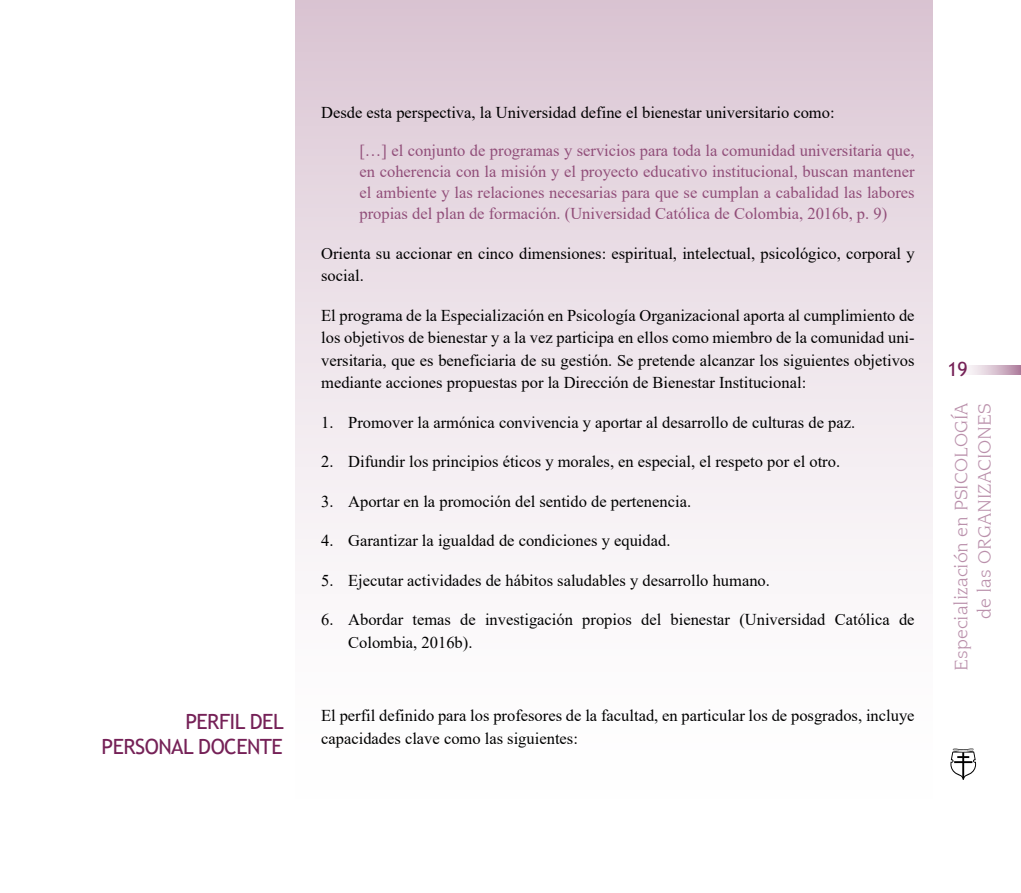
<style>
.page{position:relative;width:1021px;height:893px;background:#fff}
.page>*{position:absolute;margin:0;border:0;box-sizing:border-box;transform-origin:0 0}
.t1{font:21px/25.5px "Trebuchet MS";letter-spacing:-.025em;color:#752157;text-align:right}
.t2{font:19.5px/23.4px "Trident S Si";color:#ba90ab;text-align:right}
.t3{font:19.5px "Trebuchet MS";color:#752157}
.t4{font:16.5px/22.5px "Times New Roman";color:#000}
.t5{font:16.5px/21.1px "Times New Roman";color:#914e79;text-align:justify}
</style>
<div class="page">
<div style="left:296px;top:0;width:636px;height:808px;background:linear-gradient(to bottom,#dcc8d5,#fff)"></div>
<svg style="left:968px;top:365px;width:52px;height:10px"></svg>
<svg style="left:950px;top:748px;width:26px;height:32px"></svg>
<p class="t1" style="left:102px;top:708px;width:183px">PERFIL DEL<br>PERSONAL DOCENTE</p>
<p class="t4" style="left:321px;top:100px;width:515px">Desde esta perspectiva, la Universidad define el bienestar universitario como:</p>
<p class="t5" style="left:359px;top:139px;width:556px">[…] el conjunto de programas y servicios para toda la comunidad universitaria que, en coherencia con la misión y el proyecto educativo institucional, buscan mantener el ambiente y las relaciones necesarias para que se cumplan a cabalidad las labores propias del plan de formación. (Universidad Católica de Colombia, 2016b, p. 9)</p>
<p class="t4" style="left:321px;top:242px;width:595px">Orienta su accionar en cinco dimensiones: espiritual, intelectual, psicológico, corporal y social.</p>
<p class="t4" style="left:321px;top:304px;width:595px;text-align:justify">El programa de la Especialización en Psicología Organizacional aporta al cumplimiento de los objetivos de bienestar y a la vez participa en ellos como miembro de la comunidad uni&shy;versitaria, que es beneficiaria de su gestión. Se pretende alcanzar los siguientes objetivos mediante acciones propuestas por la Dirección de Bienestar Institucional:</p>
<p class="t4" style="left:321px;top:411px;width:535px">1. Promover la armónica convivencia y aportar al desarrollo de culturas de paz.</p>
<p class="t4" style="left:321px;top:450px;width:520px">2. Difundir los principios éticos y morales, en especial, el respeto por el otro.</p>
<p class="t4" style="left:321px;top:490px;width:371px">3. Aportar en la promoción del sentido de pertenencia.</p>
<p class="t4" style="left:321px;top:529px;width:351px">4. Garantizar la igualdad de condiciones y equidad.</p>
<p class="t4" style="left:321px;top:569px;width:450px">5. Ejecutar actividades de hábitos saludables y desarrollo humano.</p>
<p class="t4" style="left:348px;top:608px;width:568px;text-indent:-27px">6. Abordar temas de investigación propios del bienestar (Universidad Católica de<br>Colombia, 2016b).</p>
<p class="t4" style="left:321px;top:704px;width:595px">El perfil definido para los profesores de la facultad, en particular los de posgrados, incluye capacidades clave como las siguientes:</p>
<p class="t3" style="left:947px;top:357px;width:22px">19</p>
<p class="t2" style="left:949px;top:671px;width:270px;rotate:-90deg">Especialización en PSICOLOGÍA de las ORGANIZACIONES</p>
</div>
